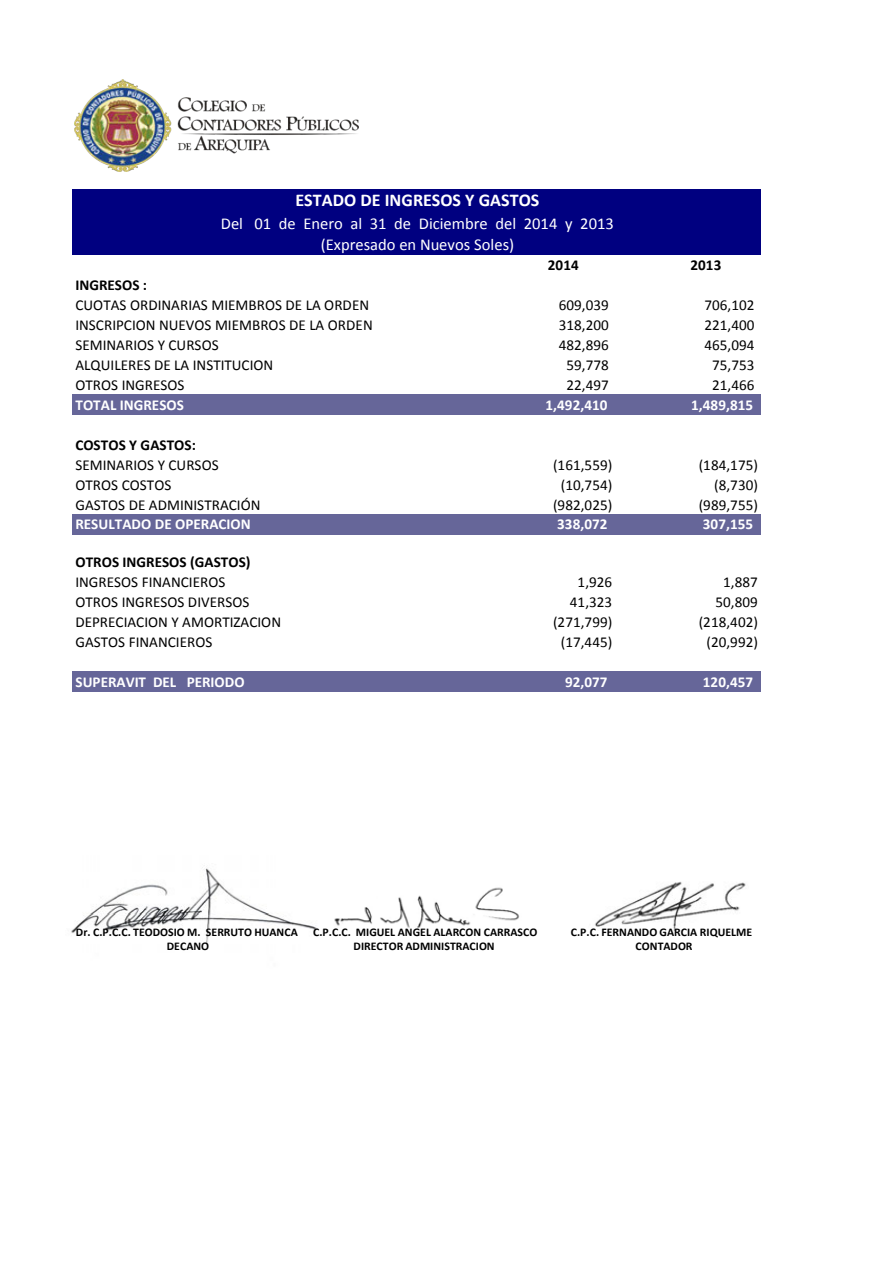
<style>
.page{position:relative;width:893px;height:1263px;background:#fff}
.page>*{position:absolute;margin:0;border:0;box-sizing:border-box;transform-origin:0 0}
.t1{font:700 18px "Calibri";color:#fff}
.t2{font:16.5px "Calibri";color:#fff}
.t3{font:15.15px "Calibri";letter-spacing:.005em;color:#000}
.t4{font:700 15.15px "Calibri";letter-spacing:.005em;color:#fff}
.t5{font:700 15.15px "Calibri";letter-spacing:.005em;color:#000}
.t6{font:700 11.7px/14.4px "Calibri";color:#000;text-align:center}
</style>
<div class="page">
<div style="left:73px;top:189px;width:688px;height:66px;background:#000080"></div>
<div style="left:73px;top:394px;width:688px;height:21px;background:#669"></div>
<div style="left:73px;top:514px;width:688px;height:20px;background:#669"></div>
<div style="left:73px;top:672px;width:688px;height:20px;background:#669"></div>
<img style="left:74px;top:79px;width:284px;height:93px">
<img style="left:595px;top:881px;width:151px;height:50px">
<img style="left:334px;top:887px;width:186px;height:42px">
<img style="left:71px;top:868px;width:246px;height:76px">
<p class="t1" style="left:295px;top:189px;width:245px">ESTADO DE INGRESOS Y GASTOS</p>
<p class="t2" style="left:221px;top:213px;width:395px">Del 01 de Enero al 31 de Diciembre del 2014 y 2013</p>
<p class="t2" style="left:321px;top:234px;width:195px">(Expresado en Nuevos Soles)</p>
<p class="t5" style="left:548px;top:255px;width:32px">2014</p>
<p class="t5" style="left:690px;top:255px;width:32px">2013</p>
<p class="t5" style="left:75px;top:275px;width:73px">INGRESOS :</p>
<p class="t3" style="left:75px;top:295px;width:295px">CUOTAS ORDINARIAS MIEMBROS DE LA ORDEN</p>
<p class="t3" style="left:559px;top:295px;width:52px">609,039</p>
<p class="t3" style="left:704px;top:295px;width:52px">706,102</p>
<p class="t3" style="left:75px;top:315px;width:299px">INSCRIPCION NUEVOS MIEMBROS DE LA ORDEN</p>
<p class="t3" style="left:559px;top:315px;width:52px">318,200</p>
<p class="t3" style="left:704px;top:315px;width:52px">221,400</p>
<p class="t3" style="left:75px;top:335px;width:145px">SEMINARIOS Y CURSOS</p>
<p class="t3" style="left:559px;top:335px;width:52px">482,896</p>
<p class="t3" style="left:704px;top:335px;width:52px">465,094</p>
<p class="t3" style="left:75px;top:355px;width:199px">ALQUILERES DE LA INSTITUCION</p>
<p class="t3" style="left:566px;top:355px;width:44px">59,778</p>
<p class="t3" style="left:712px;top:355px;width:44px">75,753</p>
<p class="t3" style="left:75px;top:375px;width:111px">OTROS INGRESOS</p>
<p class="t3" style="left:566px;top:375px;width:44px">22,497</p>
<p class="t3" style="left:712px;top:375px;width:44px">21,466</p>
<p class="t4" style="left:75px;top:395px;width:110px">TOTAL INGRESOS</p>
<p class="t4" style="left:545px;top:395px;width:64px">1,492,410</p>
<p class="t4" style="left:691px;top:395px;width:64px">1,489,815</p>
<p class="t5" style="left:75px;top:435px;width:122px">COSTOS Y GASTOS:</p>
<p class="t3" style="left:75px;top:455px;width:145px">SEMINARIOS Y CURSOS</p>
<p class="t3" style="left:553px;top:455px;width:61px">(161,559)</p>
<p class="t3" style="left:699px;top:455px;width:61px">(184,175)</p>
<p class="t3" style="left:75px;top:475px;width:97px">OTROS COSTOS</p>
<p class="t3" style="left:561px;top:475px;width:53px">(10,754)</p>
<p class="t3" style="left:714px;top:475px;width:45px">(8,730)</p>
<p class="t3" style="left:75px;top:495px;width:187px">GASTOS DE ADMINISTRACIÓN</p>
<p class="t3" style="left:553px;top:495px;width:61px">(982,025)</p>
<p class="t3" style="left:699px;top:495px;width:61px">(989,755)</p>
<p class="t4" style="left:75px;top:515px;width:177px">RESULTADO DE OPERACION</p>
<p class="t4" style="left:557px;top:515px;width:52px">338,072</p>
<p class="t4" style="left:703px;top:515px;width:52px">307,155</p>
<p class="t5" style="left:75px;top:552px;width:177px">OTROS INGRESOS (GASTOS)</p>
<p class="t3" style="left:75px;top:572px;width:151px">INGRESOS FINANCIEROS</p>
<p class="t3" style="left:577px;top:572px;width:36px">1,926</p>
<p class="t3" style="left:723px;top:572px;width:36px">1,887</p>
<p class="t3" style="left:75px;top:592px;width:175px">OTROS INGRESOS DIVERSOS</p>
<p class="t3" style="left:570px;top:592px;width:44px">41,323</p>
<p class="t3" style="left:715px;top:592px;width:44px">50,809</p>
<p class="t3" style="left:75px;top:612px;width:207px">DEPRECIACION Y AMORTIZACION</p>
<p class="t3" style="left:553px;top:612px;width:61px">(271,799)</p>
<p class="t3" style="left:699px;top:612px;width:61px">(218,402)</p>
<p class="t3" style="left:75px;top:632px;width:138px">GASTOS FINANCIEROS</p>
<p class="t3" style="left:561px;top:632px;width:53px">(17,445)</p>
<p class="t3" style="left:706px;top:632px;width:53px">(20,992)</p>
<p class="t4" style="left:75px;top:672px;width:171px">SUPERAVIT DEL PERIODO</p>
<p class="t4" style="left:565px;top:672px;width:44px">92,077</p>
<p class="t4" style="left:703px;top:672px;width:52px">120,457</p>
<p class="t6" style="left:76px;top:924px;width:223px">Dr. C.P.C.C. TEODOSIO M. SERRUTO HUANCA</p>
<p class="t6" style="left:167px;top:939px;width:44px">DECANO</p>
<p class="t6" style="left:313px;top:924px;width:226px">C.P.C.C. MIGUEL ANGEL ALARCON CARRASCO<br>DIRECTOR ADMINISTRACION</p>
<p class="t6" style="left:571px;top:924px;width:183px">C.P.C. FERNANDO GARCIA RIQUELME</p>
<p class="t6" style="left:635px;top:939px;width:58px">CONTADOR</p>
</div>
